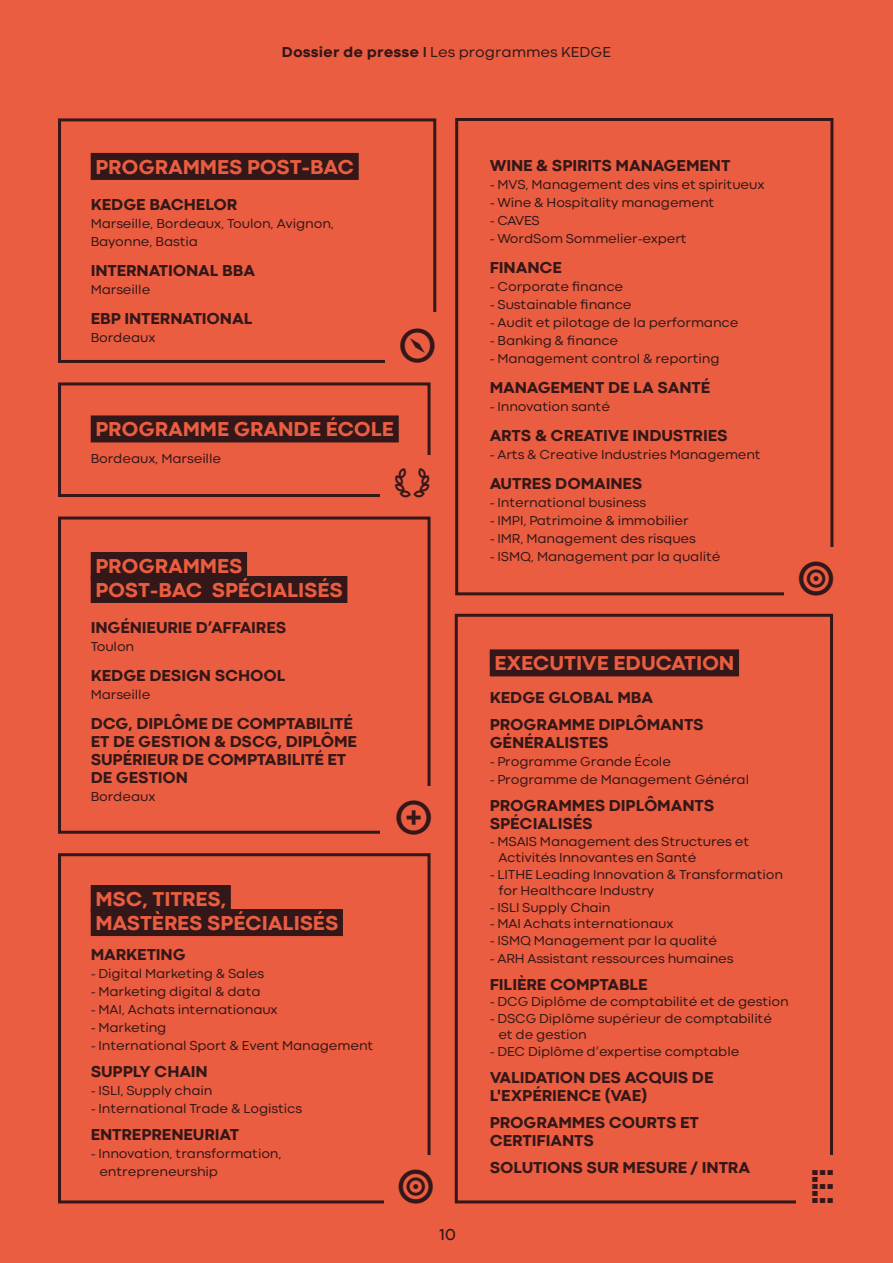
<style>
.page{position:relative;width:893px;height:1263px;background:#eb5d40}
.page>*{position:absolute;margin:0;border:0;box-sizing:border-box;transform-origin:0 0}
.t1{font:49.5px "Codec Kedge";color:#341718}
.t2{font:42px "Codec Kedge";color:#341718}
.t3{font:800 21px/24px "Codec Cold";letter-spacing:-.01em;color:#eb5d40}
.t4{font:800 16.5px/18px "Codec Cold";letter-spacing:-.01em;color:#341718}
.t5{font:16.5px "Codec Kedge";color:#341718}
.t6{font:15px "Codec Cold";color:#341718}
.t7{font:13.5px/16.5px "Codec Cold";letter-spacing:-.01em;color:#341718}
.s1{font-weight:800}
.s2{font-weight:700}
</style>
<div class="page">
<div style="left:91px;top:153px;width:268px;height:27px;background:#341718"></div>
<div style="left:91px;top:415px;width:308px;height:27px;background:#341718"></div>
<div style="left:91px;top:552px;width:156px;height:27px;background:#341718"></div>
<div style="left:91px;top:576px;width:256px;height:27px;background:#341718"></div>
<div style="left:91px;top:885px;width:140px;height:27px;background:#341718"></div>
<div style="left:91px;top:909px;width:252px;height:27px;background:#341718"></div>
<div style="left:490px;top:649px;width:249px;height:27px;background:#341718"></div>
<div style="left:58px;top:118px;width:378px;height:245px;border:3px solid #341718"></div>
<hr style="left:892px;top:0;width:1px;height:1263px;background:#45babd">
<div style="left:58px;top:382px;width:373px;height:115px;border:3px solid #341718"></div>
<div style="left:58px;top:516px;width:373px;height:318px;border:3px solid #341718"></div>
<div style="left:58px;top:853px;width:373px;height:350px;border:3px solid #341718"></div>
<div style="left:455px;top:118px;width:378px;height:477px;border:3px solid #341718"></div>
<div style="left:455px;top:614px;width:378px;height:589px;border:3px solid #341718"></div>
<hr style="left:892px;top:694px;width:1px;height:569px;background:#1d1a21">
<div style="left:385px;top:312px;width:65px;height:65px;background:#eb5d40"></div>
<div style="left:380px;top:455px;width:65px;height:56px;background:#eb5d40"></div>
<div style="left:380px;top:786px;width:68px;height:61px;background:#eb5d40"></div>
<div style="left:384px;top:1155px;width:64px;height:61px;background:#eb5d40"></div>
<div style="left:796px;top:1156px;width:53px;height:61px;background:#eb5d40"></div>
<div style="left:784px;top:548px;width:64px;height:61px;background:#eb5d40"></div>
<p class="t6" style="left:282px;top:43px;width:330px"><span class="s1">Dossier de presse</span> <span class="s2">I</span> Les programmes KEDGE</p>
<p class="t4" style="left:490px;top:156px;width:242px">WINE &amp; SPIRITS MANAGEMENT</p>
<p class="t7" style="left:490px;top:176px;width:276px">- MVS, Management des vins et spiritueux</p>
<p class="t7" style="left:490px;top:194px;width:226px">- Wine &amp; Hospitality management</p>
<p class="t7" style="left:490px;top:212px;width:52px">- CAVES</p>
<p class="t7" style="left:490px;top:230px;width:199px">- WordSom Sommelier-expert</p>
<p class="t4" style="left:490px;top:258px;width:74px">FINANCE</p>
<p class="t7" style="left:490px;top:278px;width:135px">- Corporate finance</p>
<p class="t7" style="left:490px;top:296px;width:143px">- Sustainable finance</p>
<p class="t7" style="left:490px;top:314px;width:250px">- Audit et pilotage de la performance</p>
<p class="t7" style="left:490px;top:332px;width:130px">- Banking &amp; finance</p>
<p class="t7" style="left:490px;top:350px;width:231px">- Management control &amp; reporting</p>
<p class="t4" style="left:490px;top:378px;width:222px">MANAGEMENT DE LA SANTÉ</p>
<p class="t7" style="left:490px;top:398px;width:122px">- Innovation santé</p>
<p class="t4" style="left:490px;top:426px;width:240px">ARTS &amp; CREATIVE INDUSTRIES</p>
<p class="t7" style="left:490px;top:446px;width:273px">- Arts &amp; Creative Industries Management</p>
<p class="t4" style="left:490px;top:474px;width:154px">AUTRES DOMAINES</p>
<p class="t7" style="left:490px;top:494px;width:158px">- International business</p>
<p class="t7" style="left:490px;top:512px;width:200px">- IMPI, Patrimoine &amp; immobilier</p>
<p class="t7" style="left:490px;top:530px;width:208px">- IMR, Management des risques</p>
<p class="t7" style="left:490px;top:548px;width:232px">- ISMQ, Management par la qualité</p>
<h3 class="t3" style="left:95px;top:155px;width:260px">PROGRAMMES POST-BAC</h3>
<p class="t4" style="left:91px;top:195px;width:148px">KEDGE BACHELOR</p>
<p class="t7" style="left:91px;top:215px;width:245px;line-height:18px">Marseille, Bordeaux, Toulon, Avignon,<br>Bayonne, Bastia</p>
<p class="t4" style="left:91px;top:261px;width:166px">INTERNATIONAL BBA</p>
<p class="t7" style="left:91px;top:281px;width:61px">Marseille</p>
<p class="t4" style="left:91px;top:309px;width:163px">EBP INTERNATIONAL</p>
<p class="t7" style="left:91px;top:329px;width:66px">Bordeaux</p>
<h1 class="t1" style="left:398px;top:316px;width:40px">O**********************</h1>
<h3 class="t3" style="left:95px;top:418px;width:300px">PROGRAMME GRANDE ÉCOLE</h3>
<p class="t7" style="left:91px;top:451px;width:132px">Bordeaux, Marseille</p>
<h2 class="t2" style="left:393px;top:459px;width:39px">U********</h2>
<h3 class="t3" style="left:95px;top:554px;width:249px">PROGRAMMES<br>POST-BAC SPÉCIALISÉS</h3>
<p class="t4" style="left:91px;top:618px;width:197px">INGÉNIEURIE D’AFFAIRES</p>
<p class="t7" style="left:91px;top:638px;width:45px">Toulon</p>
<p class="t4" style="left:91px;top:666px;width:197px">KEDGE DESIGN SCHOOL</p>
<p class="t7" style="left:91px;top:686px;width:61px">Marseille</p>
<p class="t4" style="left:91px;top:714px;width:268px">DCG, DIPLÔME DE COMPTABILITÉ<br>ET DE GESTION &amp; DSCG, DIPLÔME<br>SUPÉRIEUR DE COMPTABILITÉ ET<br>DE GESTION</p>
<p class="t7" style="left:91px;top:788px;width:66px">Bordeaux</p>
<h1 class="t1" style="left:798px;top:550px;width:39px">O*************</h1>
<h3 class="t3" style="left:494px;top:651px;width:242px">EXECUTIVE EDUCATION</h3>
<p class="t4" style="left:490px;top:684px;width:216px;line-height:27px">KEDGE GLOBAL MBA<br>PROGRAMME DIPLÔMANTS</p>
<p class="t4" style="left:490px;top:734px;width:121px">GÉNÉRALISTES</p>
<p class="t7" style="left:490px;top:754px;width:183px">- Programme Grande École</p>
<p class="t7" style="left:490px;top:772px;width:261px">- Programme de Management Général</p>
<p class="t4" style="left:490px;top:797px;width:226px">PROGRAMMES DIPLÔMANTS<br>SPÉCIALISÉS</p>
<p class="t7" style="left:498px;top:833px;width:252px;text-indent:-9px">- MSAIS Management des Structures et<br>Activités Innovantes en Santé</p>
<p class="t7" style="left:498px;top:866px;width:286px;text-indent:-9px">- LITHE Leading Innovation &amp; Transformation for Healthcare Industry</p>
<p class="t7" style="left:490px;top:899px;width:122px">- ISLI Supply Chain</p>
<p class="t7" style="left:490px;top:916px;width:185px">- MAI Achats internationaux</p>
<p class="t7" style="left:490px;top:932px;width:229px">- ISMQ Management par la qualité</p>
<p class="t7" style="left:490px;top:950px;width:245px">- ARH Assistant ressources humaines</p>
<p class="t4" style="left:490px;top:975px;width:160px">FILIÈRE COMPTABLE</p>
<p class="t7" style="left:490px;top:994px;width:300px">- DCG Diplôme de comptabilité et de gestion</p>
<p class="t7" style="left:498px;top:1010px;width:275px;text-indent:-9px">- DSCG Diplôme supérieur de comptabilité et de gestion</p>
<p class="t7" style="left:490px;top:1043px;width:251px">- DEC Diplôme d’expertise comptable</p>
<p class="t4" style="left:490px;top:1068px;width:225px">VALIDATION DES ACQUIS DE<br>L'EXPÉRIENCE (VAE)</p>
<p class="t4" style="left:490px;top:1113px;width:211px">PROGRAMMES COURTS ET<br>CERTIFIANTS</p>
<p class="t4" style="left:490px;top:1158px;width:262px">SOLUTIONS SUR MESURE / INTRA</p>
<h1 class="t1" style="left:394px;top:789px;width:41px">O****</h1>
<h3 class="t3" style="left:95px;top:887px;width:245px">MSC, TITRES,<br>MASTÈRES SPÉCIALISÉS</h3>
<p class="t4" style="left:91px;top:945px;width:97px">MARKETING</p>
<p class="t7" style="left:91px;top:965px;width:175px">- Digital Marketing &amp; Sales</p>
<p class="t7" style="left:91px;top:983px;width:171px">- Marketing digital &amp; data</p>
<p class="t7" style="left:91px;top:1001px;width:189px">- MAI, Achats internationaux</p>
<p class="t7" style="left:91px;top:1019px;width:77px">- Marketing</p>
<p class="t7" style="left:91px;top:1037px;width:284px">- International Sport &amp; Event Management</p>
<p class="t4" style="left:91px;top:1062px;width:119px">SUPPLY CHAIN</p>
<p class="t7" style="left:91px;top:1082px;width:123px">- ISLI, Supply chain</p>
<p class="t7" style="left:91px;top:1100px;width:213px">- International Trade &amp; Logistics</p>
<p class="t4" style="left:91px;top:1125px;width:150px">ENTREPRENEURIAT</p>
<p class="t7" style="left:99px;top:1145px;width:184px;line-height:18px;text-indent:-9px">- Innovation, transformation, entrepreneurship</p>
<h1 class="t1" style="left:397px;top:1157px;width:39px">O*************</h1>
<h1 class="t1" style="left:809px;top:1158px;width:29px">E**********</h1>
<p class="t5" style="left:439px;top:1225px;width:18px">10</p>
</div>
